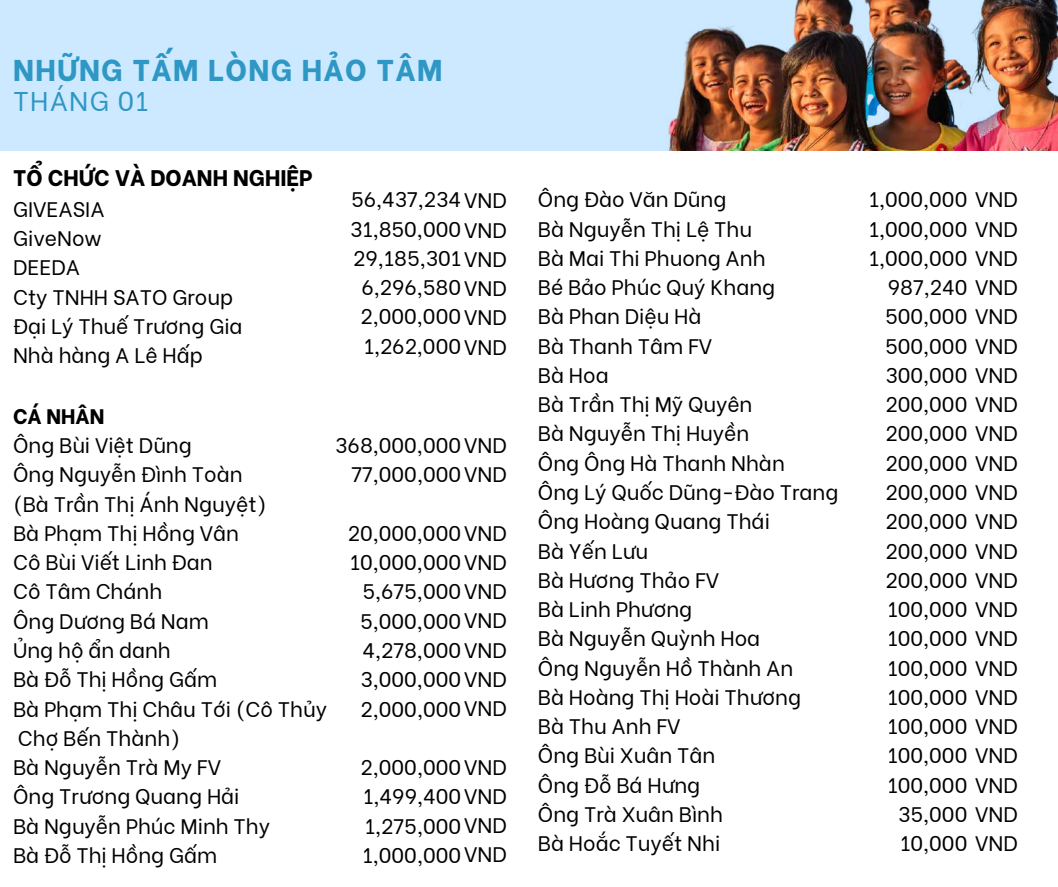
<style>
.page{position:relative;width:1058px;height:887px;background:#fff}
.page>*{position:absolute;margin:0;border:0;box-sizing:border-box;transform-origin:0 0}
.t1{font:800 30px "Be Vietnam";letter-spacing:.045em;color:#2f97c4}
.t2{font:27px "Be Vietnam";letter-spacing:.045em;color:#2f97c4}
.t3{font:800 22.5px "Be Vietnam";color:#000}
.t4{font:21px/29.2px "Be Vietnam";color:#000;text-align:right}
.t5{font:800 21px "Be Vietnam";color:#000}
</style>
<div class="page">
<div style="left:0;top:0;width:1057px;height:151px;background:#cce9ff"></div>
<img style="left:668px;top:0;width:390px;height:151px">
<h1 class="t1" style="left:13px;top:46px;width:431px">NHỮNG TẤM LÒNG HẢO TÂM</h1>
<p class="t2" style="left:13px;top:78px;width:137px">THÁNG 01</p>
<p class="t3" style="left:13px;top:159px;width:301px">TỔ CHỨC VÀ DOANH NGHIỆP</p>
<p class="t4" style="left:13px;top:192px;width:231px;text-align:left">GIVEASIA<br>GiveNow<br>DEEDA<br>Cty TNHH SATO Group<br>Đại Lý Thuế Trương Gia<br>Nhà hàng A Lê Hấp</p>
<p class="t5" style="left:13px;top:398px;width:93px">CÁ NHÂN</p>
<p class="t4" style="left:13px;top:428px;width:315px;text-align:left">Ông Bùi Việt Dũng<br>Ông Nguyễn Đình Toàn<br>(Bà Trần Thị Ánh Nguyệt)<br>Bà Phạm Thị Hồng Vân<br>Cô Bùi Viết Linh Đan<br>Cô Tâm Chánh<br>Ông Dương Bá Nam<br>Ủng hộ ẩn danh<br>Bà Đỗ Thị Hồng Gấm<br>Bà Phạm Thị Châu Tới (Cô Thủy<br>Chợ Bến Thành)<br>Bà Nguyễn Trà My FV<br>Ông Trương Quang Hải<br>Bà Nguyễn Phúc Minh Thy<br>Bà Đỗ Thị Hồng Gấm</p>
<p class="t4" style="left:335px;top:428px;width:173px">368,000,000VND<br>77,000,000VND</p>
<p class="t4" style="left:538px;top:183px;width:302px;text-align:left">Ông Đào Văn Dũng<br>Bà Nguyễn Thị Lệ Thu<br>Bà Mai Thi Phuong Anh<br>Bé Bảo Phúc Quý Khang<br>Bà Phan Diệu Hà<br>Bà Thanh Tâm FV<br>Bà Hoa<br>Bà Trần Thị Mỹ Quyên<br>Bà Nguyễn Thị Huyền<br>Ông Ông Hà Thanh Nhàn<br>Ông Lý Quốc Dũng-Đào Trang<br>Ông Hoàng Quang Thái<br>Bà Yến Lưu<br>Bà Hương Thảo FV<br>Bà Linh Phương<br>Bà Nguyễn Quỳnh Hoa<br>Ông Nguyễn Hồ Thành An<br>Bà Hoàng Thị Hoài Thương<br>Bà Thu Anh FV<br>Ông Bùi Xuân Tân<br>Ông Đỗ Bá Hưng<br>Ông Trà Xuân Bình<br>Bà Hoắc Tuyết Nhi</p>
<p class="t4" style="left:350px;top:183px;width:158px">56,437,234VND<br>31,850,000VND<br>29,185,301VND<br>6,296,580VND<br>2,000,000VND<br>1,262,000VND</p>
<p class="t4" style="left:868px;top:183px;width:151px">1,000,000 VND<br>1,000,000 VND<br>1,000,000 VND<br>987,240 VND<br>500,000 VND<br>500,000 VND<br>300,000 VND<br>200,000 VND<br>200,000 VND<br>200,000 VND<br>200,000 VND<br>200,000 VND<br>200,000 VND<br>200,000 VND<br>100,000 VND<br>100,000 VND<br>100,000 VND<br>100,000 VND<br>100,000 VND<br>100,000 VND<br>100,000 VND<br>35,000 VND<br>10,000 VND</p>
<p class="t4" style="left:348px;top:516px;width:160px">20,000,000VND<br>10,000,000VND<br>5,675,000VND<br>5,000,000VND<br>4,278,000VND<br>3,000,000VND<br>2,000,000VND</p>
<p class="t4" style="left:360px;top:750px;width:148px;text-align:justify">2,000,000VND 1,499,400VND 1,275,000VND 1,000,000VND</p>
</div>
